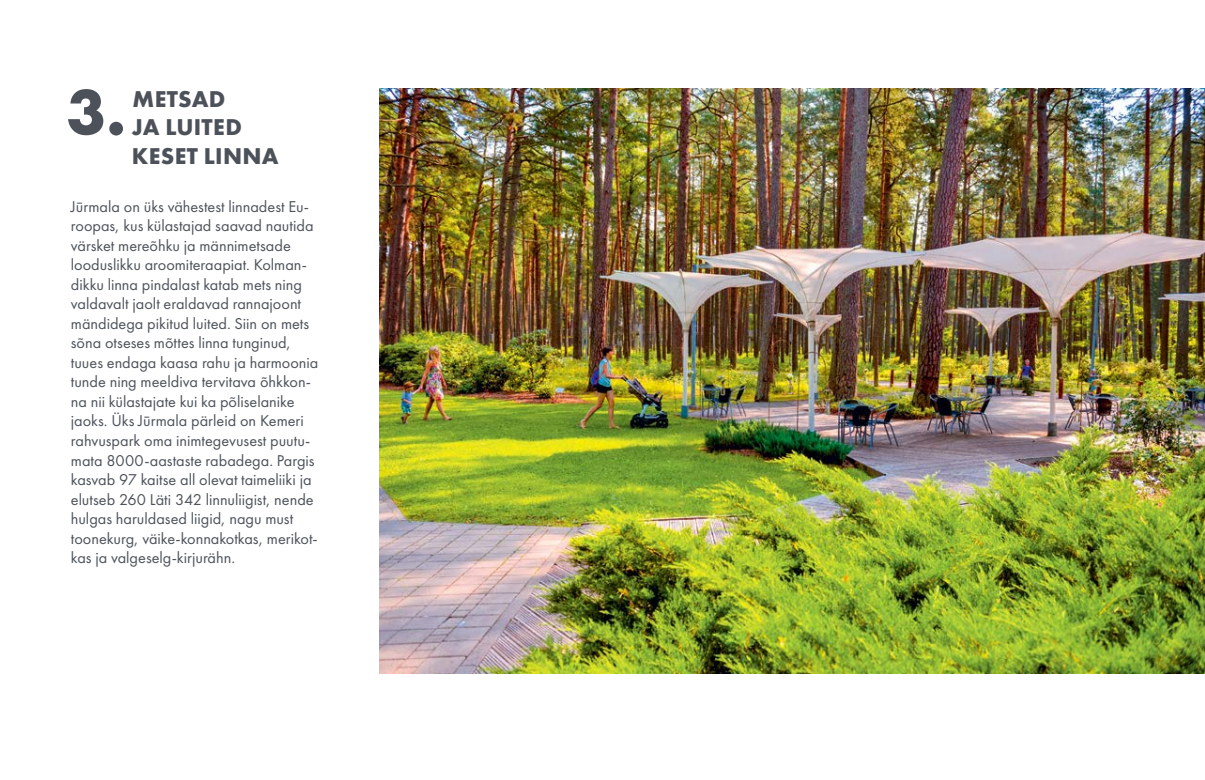
<style>
.page{position:relative;width:1205px;height:780px;background:#fff}
.page>*{position:absolute;margin:0;border:0;box-sizing:border-box;transform-origin:0 0}
.t1{font:66.25px "Futura PT Bold";color:#4d525a}
.t2{font:23.75px/28.5px "Futura PT Bold";letter-spacing:.01em;color:#4d525a}
.t3{font:16.25px/19.5px "Futura PT Book";color:#4d525a}
</style>
<div class="page">
<img style="left:379px;top:89px;width:826px;height:585px">
<h1 class="t1" style="left:66px;top:69px;width:61px">3.</h1>
<h2 class="t2" style="left:132px;top:84px;width:148px">METSAD<br>JA LUITED<br>KESET LINNA</h2>
<p class="t3" style="left:71px;top:196px;width:249px">Jūrmala on üks vähestest linnadest Eu&shy;roopas, kus külastajad saavad nautida värsket mereõhku ja männimetsade looduslikku aroomiteraapiat. Kolman&shy;dikku linna pindalast katab mets ning valdavalt jaolt eraldavad rannajoont mändidega pikitud luited. Siin on mets sõna otseses mõttes linna tunginud, tuues endaga kaasa rahu ja harmoonia tunde ning meeldiva tervitava õhkkon&shy;na nii külastajate kui ka põliselanike jaoks. Üks Jūrmala pärleid on Kemeri rahvuspark oma inimtegevusest puutu&shy;mata 8000-aastaste rabadega. Pargis kasvab 97 kaitse all olevat taimeliiki ja elutseb 260 Läti 342 linnuliigist, nende hulgas haruldased liigid, nagu must toonekurg, väike-konnakotkas, merikot&shy;kas ja valgeselg-kirjurähn.</p>
</div>
